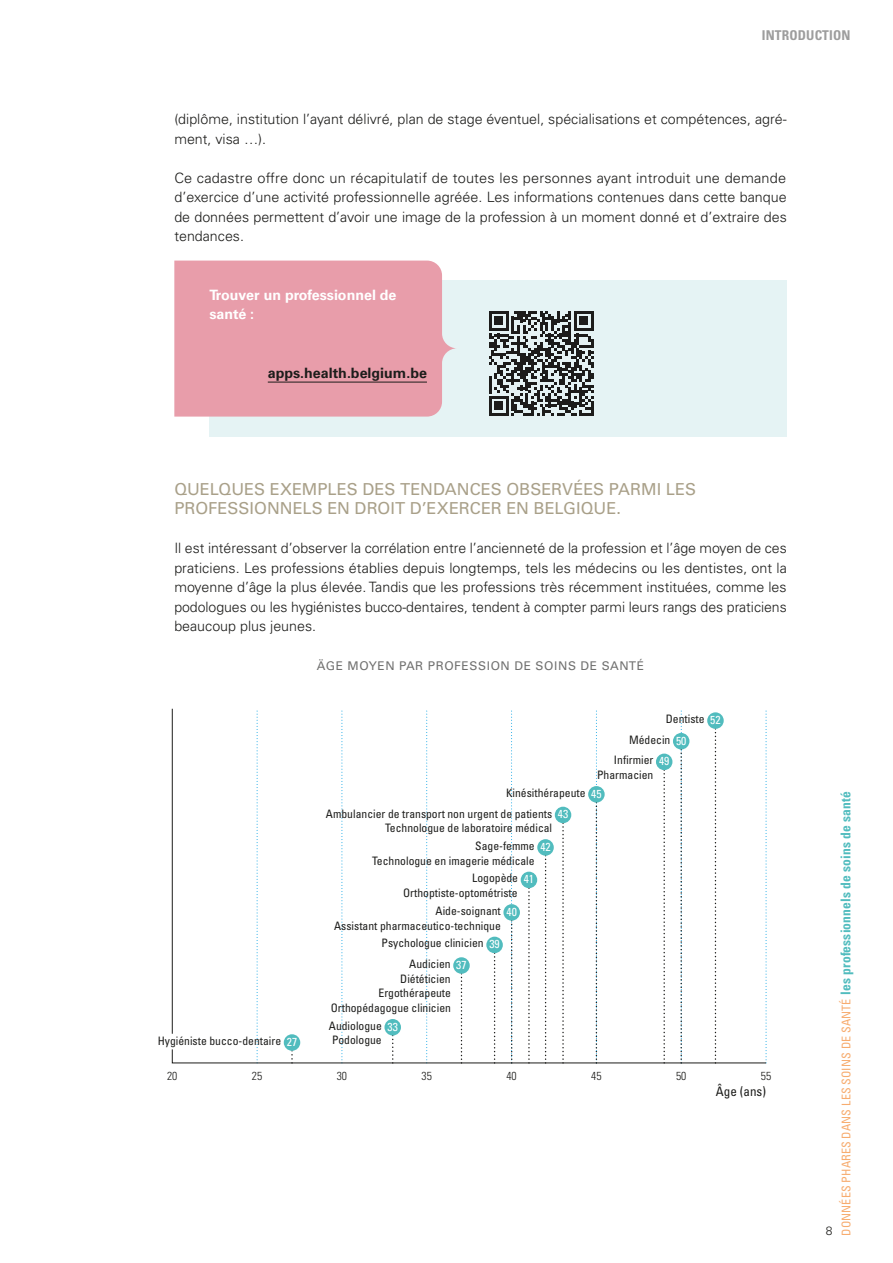
<style>
.page{position:relative;width:893px;height:1263px;background:#fff}
.page>*{position:absolute;margin:0;border:0;box-sizing:border-box;transform-origin:0 0}
.Heading_4{font:16.5px/19.5px "Univers LT Std";color:#a9a089}
.t1{font:300 14.25px/19.5px "Univers LT Std";color:#1d1d1b;text-align:justify}
.Meer_weten_over{font:700 14.25px/19.5px "Univers LT Std";color:#fff}
.t2{font:700 14.25px "Univers LT Std";color:#1d1d1b}
.t3{font:700 condensed 13.5px "Univers LT Std";color:#9d9d9d}
.t4{font:condensed 13.05px "Univers LT Std";color:#1d1d1b}
.t5{font:condensed 12px "Univers LT Std";letter-spacing:.01em;color:#f7ac6f}
.Grafiektitel{font:12px "Univers LT Std";letter-spacing:.05em;color:#70706f}
.t6{font:300 12px "Univers LT Std";color:#1d1d1b}
.t7{font:condensed 11.7px/14.7px "Univers LT Std";color:#1d1d1b;text-align:right}
.t8{font:condensed 11.7px "Univers LT Std";color:#fff}
.t9{font:300 condensed 11.7px "Univers LT Std";color:#1d1d1b}
.s1{font-weight:700;font-size:13.5px;color:#51bcbe}
</style>
<div class="page">
<div style="left:209px;top:280px;width:578px;height:156px;background:#e5f3f4"></div>
<div style="left:174px;top:261px;width:282px;height:156px;background:#e89daa"></div>
<hr style="left:268px;top:382px;width:159px;height:1px;background:#1d1d1b">
<svg style="left:489px;top:311px;width:105px;height:105px"></svg>
<hr style="left:591px;top:402px;width:3px;height:14px;background:#1d1d1b">
<svg style="left:172px;top:710px;width:595px;height:354px"></svg>
<div style="left:284px;top:1034px;width:16px;height:17px;background:#51bcbe;border-radius:50%"></div>
<div style="left:384px;top:1019px;width:17px;height:16px;background:#51bcbe;border-radius:50%"></div>
<div style="left:453px;top:957px;width:17px;height:17px;background:#51bcbe;border-radius:50%"></div>
<div style="left:486px;top:937px;width:17px;height:16px;background:#51bcbe;border-radius:50%"></div>
<div style="left:503px;top:904px;width:17px;height:17px;background:#51bcbe;border-radius:50%"></div>
<div style="left:521px;top:872px;width:16px;height:16px;background:#51bcbe;border-radius:50%"></div>
<div style="left:537px;top:839px;width:17px;height:17px;background:#51bcbe;border-radius:50%"></div>
<div style="left:555px;top:807px;width:16px;height:16px;background:#51bcbe;border-radius:50%"></div>
<div style="left:588px;top:786px;width:17px;height:16px;background:#51bcbe;border-radius:50%"></div>
<div style="left:656px;top:753px;width:16px;height:17px;background:#51bcbe;border-radius:50%"></div>
<div style="left:673px;top:733px;width:16px;height:16px;background:#51bcbe;border-radius:50%"></div>
<div style="left:707px;top:712px;width:17px;height:17px;background:#51bcbe;border-radius:50%"></div>
<hr style="left:172px;top:709px;width:1px;height:325px;background:#1d1d1b">
<p class="t3" style="left:762px;top:26px;width:13px">INTRODUCTION</p>
<p class="t1" style="left:174px;top:109px;width:614px">(diplôme, institution l’ayant délivré, plan de stage éventuel, spécialisations et compétences, agré&shy;ment, visa …).</p>
<p class="t1" style="left:174px;top:168px;width:614px">Ce cadastre offre donc un récapitulatif de toutes les personnes ayant introduit une demande d’exercice d’une activité professionnelle agréée. Les informations contenues dans cette banque de données permettent d’avoir une image de la profession à un moment donné et d’extraire des tendances.</p>
<p class="Meer_weten_over" style="left:209px;top:285px;width:189px">Trouver un professionnel de santé :</p>
<p class="t2" style="left:268px;top:364px;width:161px">apps.health.belgium.be</p>
<p class="Heading_4" style="left:174px;top:479px;width:523px">QUELQUES EXEMPLES DES TENDANCES OBSERVÉES PARMI LES<br>PROFESSIONNELS EN DROIT D’EXERCER EN BELGIQUE.</p>
<p class="t1" style="left:174px;top:538px;width:614px">Il est intéressant d’observer la corrélation entre l’ancienneté de la profession et l’âge moyen de ces praticiens. Les professions établies depuis longtemps, tels les médecins ou les dentistes, ont la moyenne d’âge la plus élevée. Tandis que les professions très récemment instituées, comme les podologues ou les hygiénistes bucco-dentaires, tendent à compter parmi leurs rangs des praticiens beaucoup plus jeunes.</p>
<p class="Grafiektitel" style="left:317px;top:659px;width:329px">ÄGE MOYEN PAR PROFESSION DE SOINS DE SANTÉ</p>
<p class="t7" style="left:666px;top:711px;width:40px">Dentiste</p>
<p class="t8" style="left:710px;top:712px;width:12px">52</p>
<p class="t7" style="left:629px;top:733px;width:43px">Médecin</p>
<p class="t8" style="left:676px;top:733px;width:12px">50</p>
<p class="t7" style="left:614px;top:753px;width:41px">Infirmier</p>
<p class="t8" style="left:659px;top:754px;width:12px">49</p>
<p class="t7" style="left:597px;top:767px;width:58px">Pharmacien</p>
<p class="t7" style="left:506px;top:785px;width:81px">Kinésithérapeute</p>
<p class="t8" style="left:591px;top:786px;width:12px">45</p>
<p class="t7" style="left:326px;top:806px;width:228px">Ambulancier de transport non urgent de patients<br>Technologue de laboratoire médical</p>
<p class="t8" style="left:558px;top:807px;width:12px">43</p>
<p class="t7" style="left:372px;top:838px;width:164px">Sage-femme<br>Technologue en imagerie médicale</p>
<p class="t8" style="left:540px;top:839px;width:12px">42</p>
<p class="t7" style="left:403px;top:871px;width:116px">Logopède<br>Orthoptiste-optométriste</p>
<p class="t8" style="left:524px;top:872px;width:12px">41</p>
<p class="t7" style="left:334px;top:903px;width:168px">Aide-soignant<br>Assistant pharmaceutico-technique</p>
<p class="t8" style="left:506px;top:904px;width:12px">40</p>
<p class="t7" style="left:382px;top:936px;width:104px">Psychologue clinicien</p>
<p class="t8" style="left:489px;top:937px;width:12px">39</p>
<p class="t7" style="left:400px;top:956px;width:52px">Audicien<br>Diététicien</p>
<p class="t8" style="left:456px;top:957px;width:12px">37</p>
<p class="t7" style="left:379px;top:986px;width:74px">Ergothérapeute</p>
<p class="t7" style="left:158px;top:1033px;width:125px">Hygiéniste bucco-dentaire</p>
<p class="t8" style="left:287px;top:1034px;width:12px">27</p>
<p class="t7" style="left:331px;top:1000px;width:122px">Orthopédagogue clinicien</p>
<p class="t7" style="left:329px;top:1018px;width:55px;text-align:left">Audiologue<br>Podologue</p>
<p class="t8" style="left:388px;top:1019px;width:12px">33</p>
<p class="t9" style="left:167px;top:1069px;width:12px">20</p>
<p class="t9" style="left:252px;top:1069px;width:12px">25</p>
<p class="t9" style="left:337px;top:1069px;width:12px">30</p>
<p class="t9" style="left:422px;top:1069px;width:12px">35</p>
<p class="t9" style="left:506px;top:1069px;width:12px">40</p>
<p class="t9" style="left:591px;top:1069px;width:12px">45</p>
<p class="t9" style="left:676px;top:1069px;width:12px">50</p>
<p class="t9" style="left:761px;top:1069px;width:12px">55</p>
<p class="t4" style="left:716px;top:1083px;width:52px">Âge (ans)</p>
<p class="t5" style="left:839px;top:1236px;width:446px;rotate:-90deg">DONNÉES PHARES DANS LES SOINS DE SANTÉ <span class="s1">LES PROFESSIONNELS DE SOINS DE SANTÉ</span></p>
<p class="t6" style="left:826px;top:1223px;width:8px">8</p>
</div>
